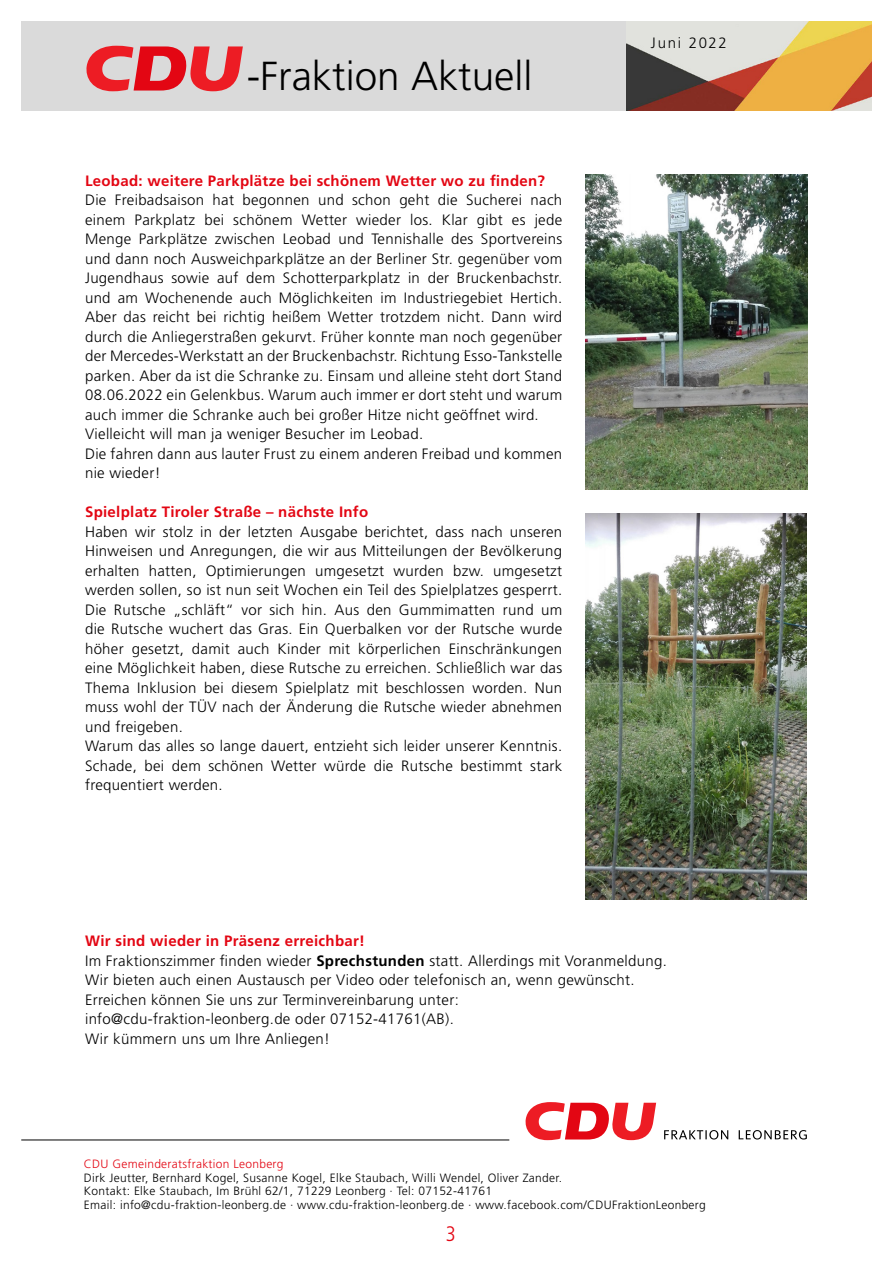
<style>
.page{position:relative;width:893px;height:1263px;background:#fff}
.page>*{position:absolute;margin:0;border:0;box-sizing:border-box;transform-origin:0 0}
.t1{font:300 40.5px "Frutiger LT Std";color:#000}
.t2{font:300 condensed 21px "Frutiger";color:#e30613}
.t3{font:300 15px/19.5px "Frutiger LT Std";letter-spacing:.02em;color:#000}
.t4{font:700 15px "Frutiger LT Std";letter-spacing:.02em;color:#e30613}
.t5{font:300 15px "Frutiger LT Std";letter-spacing:.115em;color:#000}
.t6{font:300 12px/13.5px "Frutiger LT Std";letter-spacing:.025em;color:#000}
.t7{font:300 12px "Frutiger LT Std";letter-spacing:.025em;color:#e30613}
.s1{font-weight:700;color:#e30613}
.s2{font-weight:700}
</style>
<div class="page">
<div style="left:22px;top:21px;width:850px;height:90px;background:#dadada"></div>
<svg style="left:86px;top:46px;width:157px;height:45px"></svg>
<hr style="left:21px;top:1140px;width:488px;height:1px;background:#000">
<svg style="left:525px;top:1102px;width:131px;height:38px"></svg>
<svg style="left:664px;top:1130px;width:143px;height:9px"></svg>
<img style="left:626px;top:21px;width:246px;height:90px">
<img style="left:585px;top:174px;width:223px;height:315px">
<img style="left:585px;top:513px;width:222px;height:386px">
<h1 class="t1" style="left:247px;top:53px;width:287px">-Fraktion Aktuell</h1>
<p class="t4" style="left:85px;top:172px;width:462px">Leobad: weitere Parkplätze bei schönem Wetter wo zu finden?</p>
<p class="t3" style="left:85px;top:190px;width:479px">Die Freibadsaison hat begonnen und schon geht die Sucherei nach einem Parkplatz bei schönem Wetter wieder los. Klar gibt es jede Menge Parkplätze zwischen Leobad und Tennishalle des Sportvereins und dann noch Ausweichparkplätze an der Berliner Str. gegenüber vom Jugendhaus sowie auf dem Schotterparkplatz in der Bruckenbachstr. und am Wochenende auch Möglichkeiten im Industriegebiet Hertich.<br>Aber das reicht bei richtig heißem Wetter trotzdem nicht. Dann wird durch die Anliegerstraßen gekurvt. Früher konnte man noch gegenüber der Mercedes-Werkstatt an der Bruckenbachstr. Richtung Esso-Tankstelle parken. Aber da ist die Schranke zu. Einsam und alleine steht dort Stand 08.06.2022 ein Gelenkbus. Warum auch immer er dort steht und warum auch immer die Schranke auch bei großer Hitze nicht geöffnet wird.<br>Vielleicht will man ja weniger Besucher im Leobad.<br>Die fahren dann aus lauter Frust zu einem anderen Freibad und kommen nie wieder!</p>
<p class="t4" style="left:85px;top:503px;width:285px">Spielplatz Tiroler Straße – nächste Info</p>
<p class="t3" style="left:85px;top:522px;width:479px">Haben wir stolz in der letzten Ausgabe berichtet, dass nach unseren Hinweisen und Anregungen, die wir aus Mitteilungen der Bevölkerung erhalten hatten, Optimierungen umgesetzt wurden bzw. umgesetzt werden sollen, so ist nun seit Wochen ein Teil des Spielplatzes gesperrt.<br>Die Rutsche „schläft“ vor sich hin. Aus den Gummimatten rund um die Rutsche wuchert das Gras. Ein Querbalken vor der Rutsche wurde höher gesetzt, damit auch Kinder mit körperlichen Einschränkungen eine Möglichkeit haben, diese Rutsche zu erreichen. Schließlich war das Thema Inklusion bei diesem Spielplatz mit beschlossen worden. Nun muss wohl der TÜV nach der Änderung die Rutsche wieder abnehmen und freigeben.<br>Warum das alles so lange dauert, entzieht sich leider unserer Kenntnis.<br>Schade, bei dem schönen Wetter würde die Rutsche bestimmt stark frequentiert werden.</p>
<p class="t5" style="left:651px;top:35px;width:78px">Juni 2022</p>
<p class="t3" style="left:85px;top:931px;width:583px"><span class="s1">Wir sind wieder in Präsenz erreichbar!<br></span>Im Fraktionszimmer finden wieder <span class="s2">Sprechstunden</span> statt. Allerdings mit Voranmeldung.<br>Wir bieten auch einen Austausch per Video oder telefonisch an, wenn gewünscht.<br>Erreichen können Sie uns zur Terminvereinbarung unter: info@cdu-fraktion-leonberg.de oder 07152-41761(AB).<br>Wir kümmern uns um Ihre Anliegen!</p>
<p class="t7" style="left:84px;top:1157px;width:201px">CDU Gemeinderatsfraktion Leonberg</p>
<p class="t6" style="left:84px;top:1171px;width:623px">Dirk Jeutter, Bernhard Kogel, Susanne Kogel, Elke Staubach, Willi Wendel, Oliver Zander.<br>Kontakt: Elke Staubach, Im Brühl 62/1, 71229 Leonberg · Tel: 07152-41761<br>Email: info@cdu-fraktion-leonberg.de · www.cdu-fraktion-leonberg.de · www.facebook.com/CDUFraktionLeonberg</p>
<h2 class="t2" style="left:446px;top:1222px;width:12px">3</h2>
</div>
